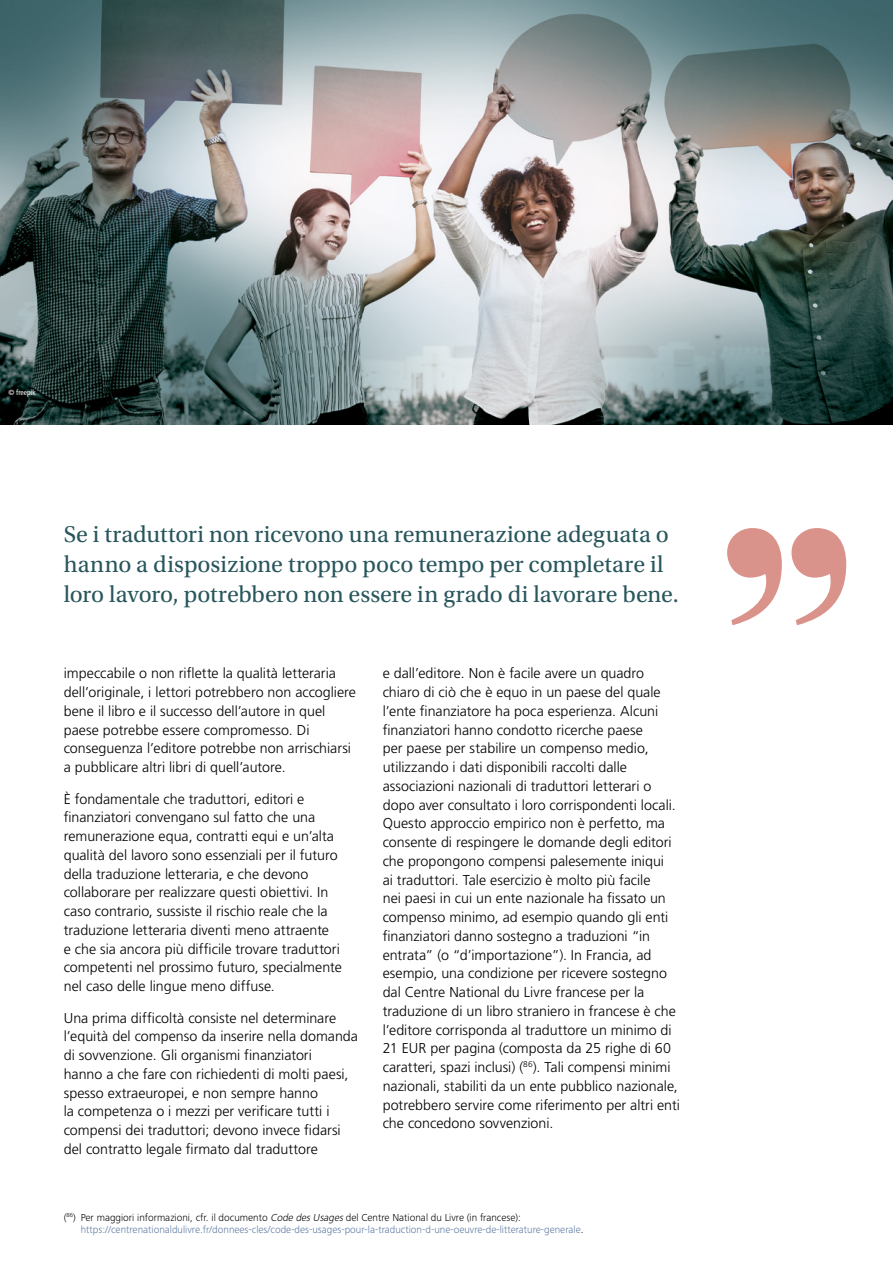
<style>
.page{position:relative;width:893px;height:1263px;background:#fff}
.page>*{position:absolute;margin:0;border:0;box-sizing:border-box;transform-origin:0 0}
.Quote_01{font:24px/30px "Utopia Std";letter-spacing:-.005em;color:#28565c}
.Body{font:300 14.25px/18.8px "Frutiger LT Std";color:#000}
.footnote{font:300 10.5px/12.6px "Frutiger Next LTW1 G";color:#5a77a1}
.t1{font:condensed 7.5px "Frutiger LT Std";color:#fff}
.s1{color:#000}
.s2{font-style:italic;color:#000}
</style>
<div class="page">
<img style="left:0;top:0;width:893px;height:425px">
<svg style="left:727px;top:528px;width:119px;height:97px"></svg>
<p class="t1" style="left:9px;top:388px;width:29px">© freepik</p>
<p class="Quote_01" style="left:64px;top:520px;width:616px">Se i traduttori non ricevono una remunerazione adeguata o hanno a disposizione troppo poco tempo per completare il loro lavoro, potrebbero non essere in grado di lavorare bene.</p>
<p class="Body" style="left:64px;top:664px;width:294px">impeccabile o non riflette la qualità letteraria dell’originale, i lettori potrebbero non accogliere bene il libro e il successo dell’autore in quel paese potrebbe essere compromesso. Di conseguenza l’editore potrebbe non arrischiarsi a pubblicare altri libri di quell’autore.</p>
<p class="Body" style="left:64px;top:789px;width:280px">È fondamentale che traduttori, editori e finanziatori convengano sul fatto che una remunerazione equa, contratti equi e un’alta qualità del lavoro sono essenziali per il futuro della traduzione letteraria, e che devono collaborare per realizzare questi obiettivi. In caso contrario, sussiste il rischio reale che la traduzione letteraria diventi meno attraente<br>e che sia ancora più difficile trovare traduttori competenti nel prossimo futuro, specialmente nel caso delle lingue meno diffuse.</p>
<p class="Body" style="left:64px;top:1008px;width:296px">Una prima difficoltà consiste nel determinare l’equità del compenso da inserire nella domanda di sovvenzione. Gli organismi finanziatori<br>hanno a che fare con richiedenti di molti paesi, spesso extraeuropei, e non sempre hanno<br>la competenza o i mezzi per verificare tutti i compensi dei traduttori; devono invece fidarsi del contratto legale firmato dal traduttore</p>
<p class="Body" style="left:383px;top:664px;width:299px">e dall’editore. Non è facile avere un quadro chiaro di ciò che è equo in un paese del quale l’ente finanziatore ha poca esperienza. Alcuni finanziatori hanno condotto ricerche paese<br>per paese per stabilire un compenso medio, utilizzando i dati disponibili raccolti dalle associazioni nazionali di traduttori letterari o dopo aver consultato i loro corrispondenti locali.<br>Questo approccio empirico non è perfetto, ma consente di respingere le domande degli editori che propongono compensi palesemente iniqui<br>ai traduttori. Tale esercizio è molto più facile<br>nei paesi in cui un ente nazionale ha fissato un compenso minimo, ad esempio quando gli enti finanziatori danno sostegno a traduzioni “in entrata” (o “d’importazione”). In Francia, ad esempio, una condizione per ricevere sostegno dal Centre National du Livre francese per la traduzione di un libro straniero in francese è che l’editore corrisponda al traduttore un minimo di 21 EUR per pagina (composta da 25 righe di 60 caratteri, spazi inclusi) (<sup>86</sup>). Tali compensi minimi nazionali, stabiliti da un ente pubblico nazionale, potrebbero servire come riferimento per altri enti che concedono sovvenzioni.</p>
<p class="footnote" style="left:81px;top:1211px;width:504px;text-indent:-17px"><span class="s1">(</span><sup>86</sup><span class="s1">) Per maggiori informazioni, cfr. il documento</span> <span class="s2">Code des Usages</span> <span class="s1">del Centre National du Livre (in francese): </span>https://centrenationaldulivre.fr/donnees-cles/code-des-usages-pour-la-traduction-d-une-oeuvre-de-litterature-generale<span class="s1">.</span></p>
</div>
